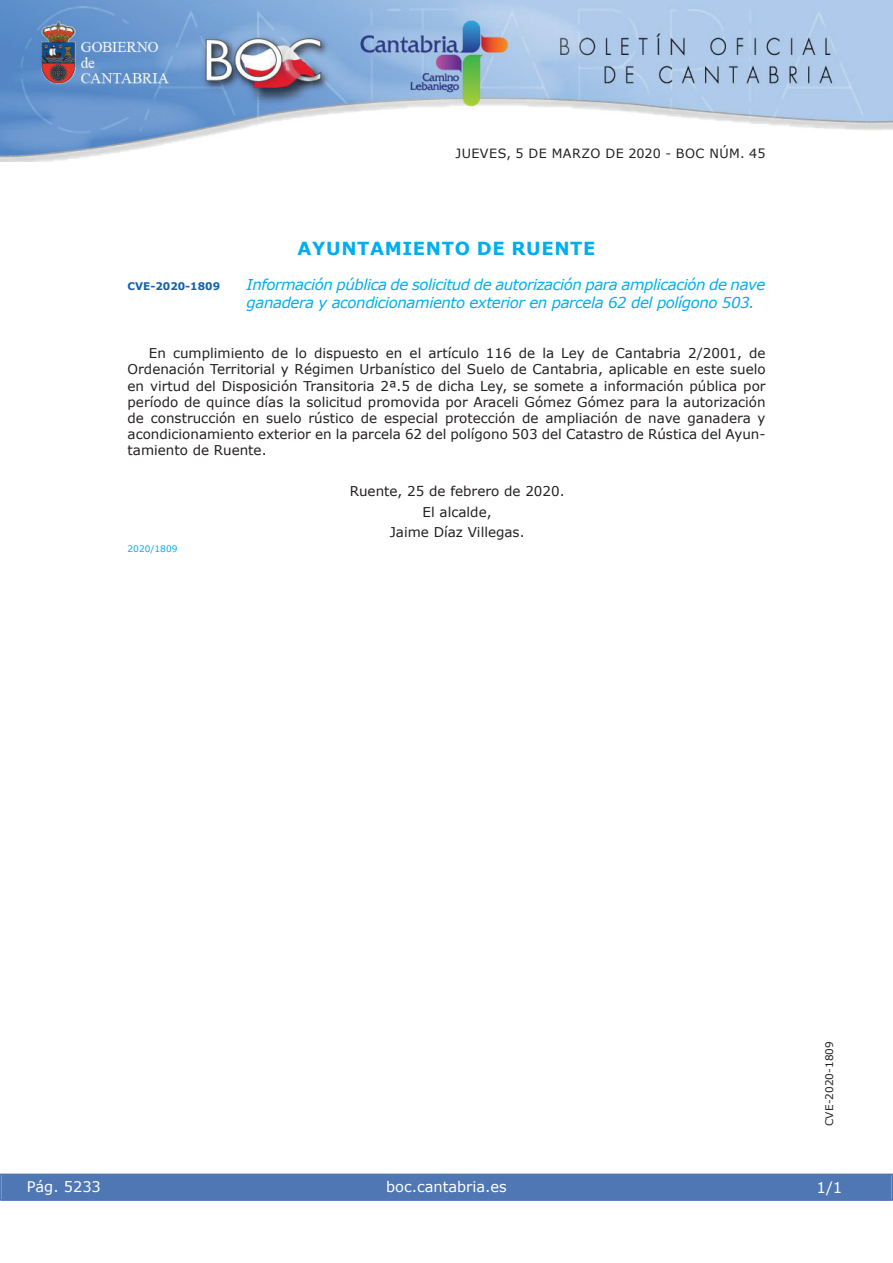
<style>
.page{position:relative;width:893px;height:1263px;background:#fff}
.page>*{position:absolute;margin:0;border:0;box-sizing:border-box;transform-origin:0 0}
.t1{font:700 18px "Verdana";letter-spacing:.035em;color:#00aeef}
.t2{font:italic 15px/18px "Verdana";letter-spacing:-.03em;color:#00aeef}
.t3{font:15px "Verdana";color:#fff}
.t4{font:14.55px "Verdana";color:#fff}
.t5{font:13.5px/16.2px "Verdana";color:#231f20;text-align:justify}
.t6{font:12.75px "Verdana";letter-spacing:.035em;color:#231f20}
.t7{font:10.5px "Verdana";color:#231f20}
.t8{font:700 10.5px "Verdana";color:#1263a9}
.t9{font:9px "Verdana";color:#00aeef}
</style>
<div class="page">
<img style="left:0;top:0;width:893px;height:161px">
<div style="left:1px;top:1174px;width:890px;height:27px;background:#4f77b3"></div>
<div style="left:0;top:1174px;width:893px;height:27px;border:1px solid #4f77b3"></div>
<p class="t6" style="left:455px;top:145px;width:311px">JUEVES, 5 DE MARZO DE 2020 - BOC NÚM. 45</p>
<h1 class="t1" style="left:298px;top:237px;width:299px">AYUNTAMIENTO DE RUENTE</h1>
<p class="t8" style="left:128px;top:279px;width:94px">CVE-2020-1809</p>
<p class="t2" style="left:247px;top:275px;width:520px">Información pública de solicitud de autorización para amplicación de nave ganadera y acondicionamiento exterior en parcela 62 del polígono 503.</p>
<p class="t5" style="left:128px;top:345px;width:639px;text-indent:21px">En cumplimiento de lo dispuesto en el artículo 116 de la Ley de Cantabria 2/2001, de Ordenación Territorial y Régimen Urbanístico del Suelo de Cantabria, aplicable en este suelo en virtud del Disposición Transitoria 2ª.5 de dicha Ley, se somete a información pública por período de quince días la solicitud promovida por Araceli Gómez Gómez para la autorización de construcción en suelo rústico de especial protección de ampliación de nave ganadera y acondicionamiento exterior en la parcela 62 del polígono 503 del Catastro de Rústica del Ayun&shy;tamiento de Ruente.</p>
<p class="t5" style="left:350px;top:481px;width:216px;line-height:20.4px;text-align:center">Ruente, 25 de febrero de 2020.<br>El alcalde,<br>Jaime Díaz Villegas.</p>
<p class="t9" style="left:128px;top:543px;width:51px">2020/1809</p>
<p class="t4" style="left:27px;top:1177px;width:76px">Pág. 5233</p>
<p class="t4" style="left:386px;top:1178px;width:122px">boc.cantabria.es</p>
<p class="t7" style="left:823px;top:1126px;width:87px;rotate:-90deg">CVE-2020-1809</p>
<p class="t3" style="left:816px;top:1178px;width:27px">1/1</p>
</div>
